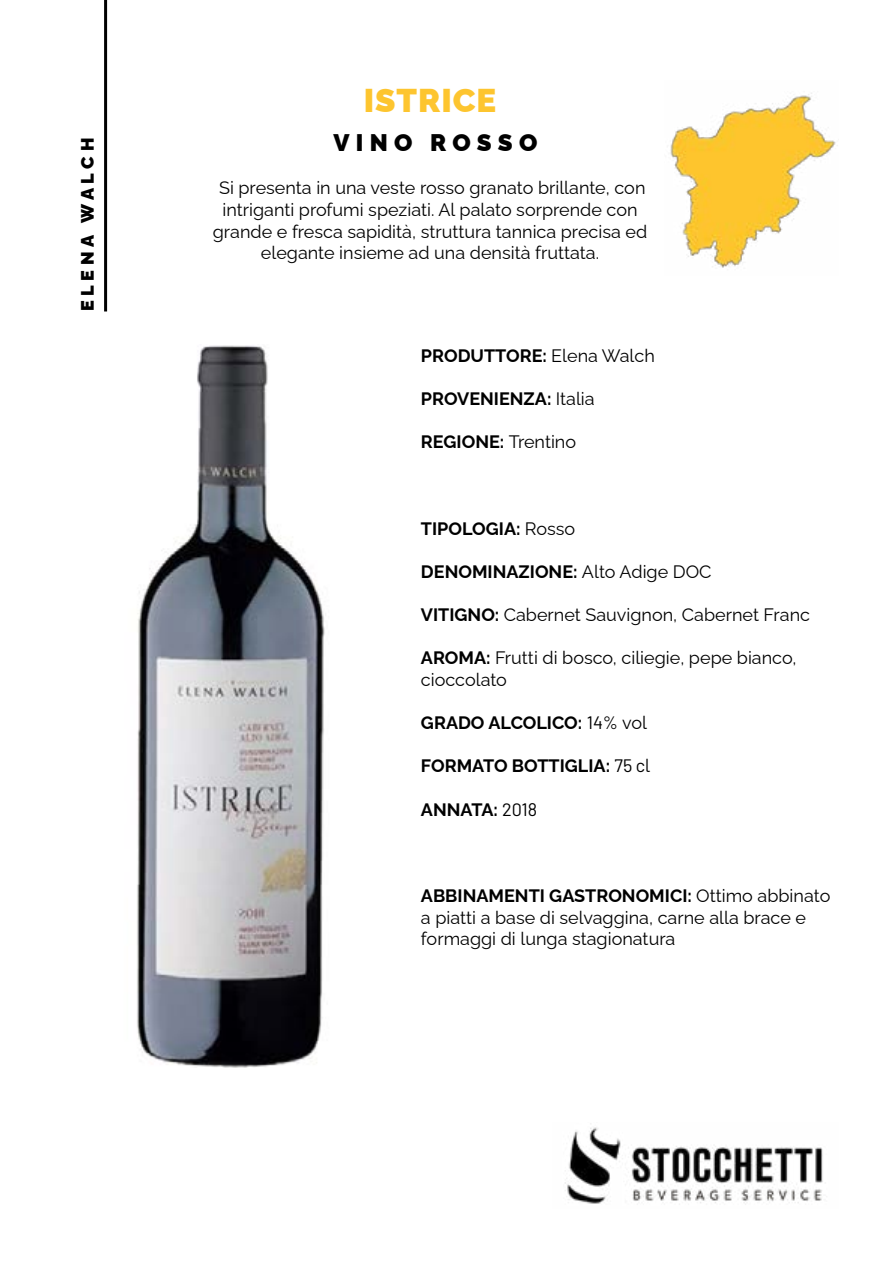
<style>
.page{position:relative;width:893px;height:1263px;background:#fff}
.page>*{position:absolute;margin:0;border:0;box-sizing:border-box;transform-origin:0 0}
.t1{font:900 33px "Raleway";letter-spacing:.03em;color:#fdc52f}
.t2{font:900 24px "Raleway";letter-spacing:.26em;color:#000}
.t3{font:18px/21.6px "Raleway";color:#000}
.t4{font:700 18px "Raleway";color:#000}
.t5{font:900 18px "Raleway";letter-spacing:.26em;color:#000}
.s1{font-weight:400}
.s2{font-weight:700}
.s3{font-family:"Barlow";font-weight:400}
</style>
<div class="page">
<img style="left:565px;top:1123px;width:258px;height:82px">
<img style="left:137px;top:345px;width:188px;height:723px">
<hr style="left:104px;top:0;width:3px;height:311px;background:#000">
<img style="left:670px;top:93px;width:166px;height:175px">
<p class="t5" style="left:73px;top:311px;width:175px;rotate:-90deg">ELENA WALCH</p>
<h1 class="t1" style="left:364px;top:74px;width:134px">ISTRICE</h1>
<h2 class="t2" style="left:333px;top:124px;width:205px">VINO ROSSO</h2>
<p class="t3" style="left:213px;top:175px;width:436px;text-align:center">Si presenta in una veste rosso granato brillante, con intriganti profumi speziati. Al palato sorprende con grande e fresca sapidità, struttura tannica precisa ed elegante insieme ad una densità fruttata.</p>
<p class="t4" style="left:421px;top:341px;width:235px">PRODUTTORE: <span class="s1">Elena Walch</span></p>
<p class="t4" style="left:421px;top:384px;width:175px">PROVENIENZA: <span class="s1">Italia</span></p>
<p class="t4" style="left:421px;top:428px;width:157px">REGIONE: <span class="s1">Trentino</span></p>
<p class="t4" style="left:421px;top:514px;width:156px">TIPOLOGIA: <span class="s1">Rosso</span></p>
<p class="t4" style="left:421px;top:557px;width:292px">DENOMINAZIONE: <span class="s1">Alto Adige DOC</span></p>
<p class="t3" style="left:421px;top:602px;width:391px"><span class="s2">VITIGNO:</span> Cabernet Sauvignon, Cabernet Franc</p>
<p class="t3" style="left:421px;top:645px;width:377px"><span class="s2">AROMA:</span> Frutti di bosco, ciliegie, pepe bianco, cioccolato</p>
<p class="t4" style="left:421px;top:708px;width:228px">GRADO ALCOLICO: <span class="s3">14%</span> <span class="s1">vol</span></p>
<p class="t4" style="left:421px;top:752px;width:231px">FORMATO BOTTIGLIA: <span class="s3">75 c</span><span class="s1">l</span></p>
<p class="t4" style="left:421px;top:795px;width:118px">ANNATA: <span class="s3">2018</span></p>
<p class="t3" style="left:421px;top:883px;width:411px"><span class="s2">ABBINAMENTI GASTRONOMICI:</span> Ottimo abbinato a piatti a base di selvaggina, carne alla brace e formaggi di lunga stagionatura</p>
</div>
